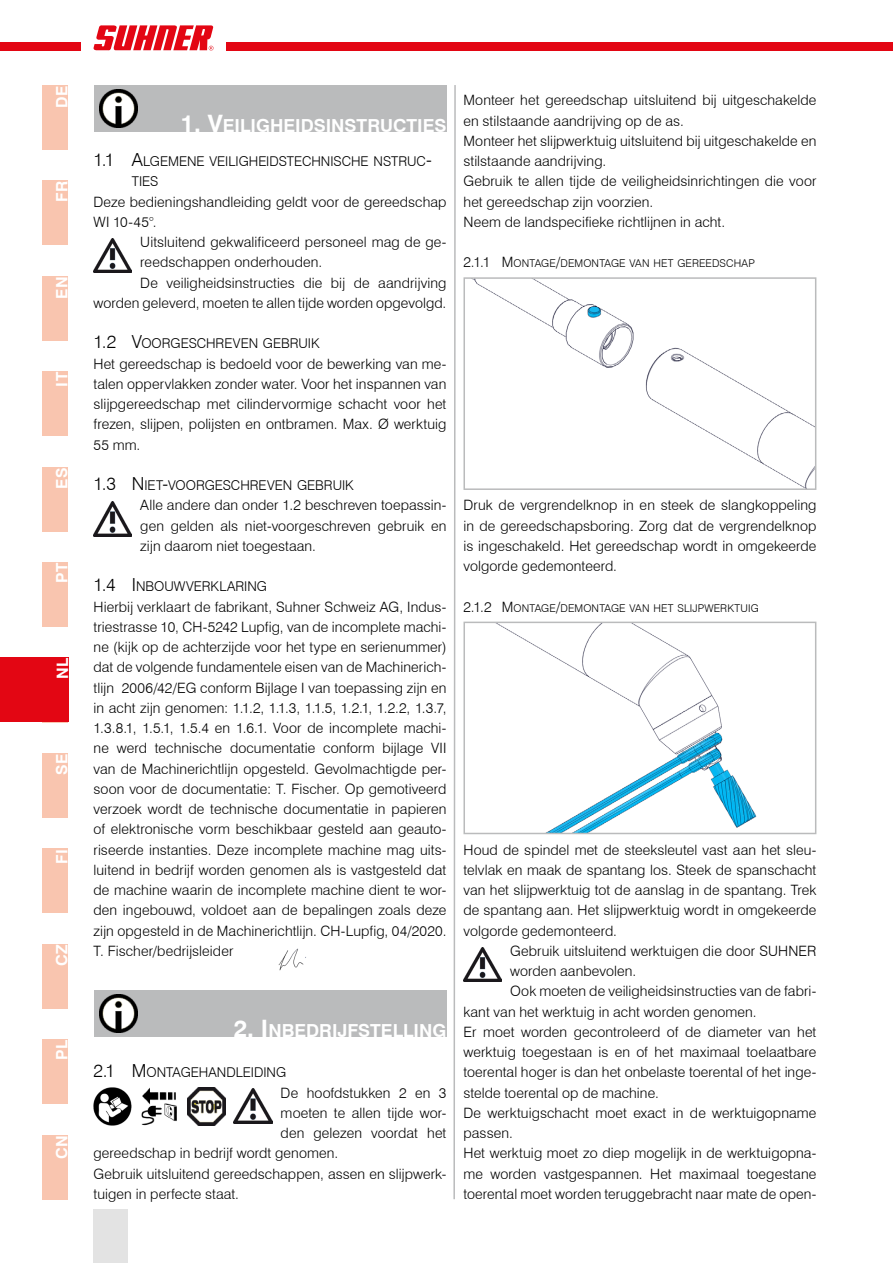
<style>
.page{position:relative;width:893px;height:1263px;background:#fff}
.page>*{position:absolute;margin:0;border:0;box-sizing:border-box;transform-origin:0 0}
.t1{font:700 18px "Swiss 721 BT";color:#fff}
.t2{font:700 15.75px "Swiss 721 BT";letter-spacing:.05em;color:#fff}
.t3{font:300 14.25px/20.2px "Swiss 721 BT";letter-spacing:.005em;color:#000;text-align:justify}
.t4{font:300 13.5px/20.2px "Swiss 721 BT";color:#000}
.t5{font:300 10.65px "Swiss 721 BT";letter-spacing:.015em;color:#000}
.s1{font-size:24px}
.s2{font-size:18px}
.s3{font-size:14.25px}
</style>
<div class="page">
<div style="left:43px;top:1135px;width:25px;height:64px;background:#f9c5af"></div>
<div style="left:43px;top:1039px;width:25px;height:65px;background:#f9c5af"></div>
<div style="left:43px;top:944px;width:25px;height:64px;background:#f9c5af"></div>
<div style="left:43px;top:849px;width:25px;height:64px;background:#f9c5af"></div>
<div style="left:43px;top:753px;width:25px;height:64px;background:#f9c5af"></div>
<img style="left:94px;top:238px;width:38px;height:35px">
<img style="left:94px;top:501px;width:38px;height:35px">
<div style="left:94px;top:990px;width:352px;height:47px;background:#babbbc"></div>
<img style="left:100px;top:994px;width:38px;height:39px">
<img style="left:94px;top:1087px;width:38px;height:38px">
<img style="left:141px;top:1087px;width:36px;height:38px">
<img style="left:187px;top:1087px;width:38px;height:38px">
<img style="left:234px;top:1089px;width:38px;height:34px">
<div style="left:94px;top:85px;width:352px;height:47px;background:#babbbc"></div>
<img style="left:100px;top:89px;width:38px;height:39px">
<img style="left:278px;top:948px;width:28px;height:23px">
<img style="left:463px;top:947px;width:39px;height:35px">
<img style="left:474px;top:280px;width:339px;height:207px">
<div style="left:463px;top:277px;width:353px;height:213px;border:2px solid #babbbc"></div>
<img style="left:499px;top:625px;width:258px;height:206px">
<div style="left:463px;top:622px;width:353px;height:212px;border:2px solid #babbbc"></div>
<div style="left:43px;top:562px;width:25px;height:65px;background:#f9c5af"></div>
<div style="left:43px;top:467px;width:25px;height:64px;background:#f9c5af"></div>
<div style="left:43px;top:372px;width:25px;height:64px;background:#f9c5af"></div>
<div style="left:43px;top:276px;width:25px;height:65px;background:#f9c5af"></div>
<div style="left:43px;top:181px;width:25px;height:64px;background:#f9c5af"></div>
<div style="left:43px;top:85px;width:25px;height:65px;background:#f9c5af"></div>
<div style="left:0;top:43px;width:893px;height:8px;background:#e30613"></div>
<div style="left:81px;top:17px;width:144px;height:42px;background:#fff"></div>
<svg style="left:93px;top:25px;width:120px;height:26px"></svg>
<svg style="left:453px;top:85px;width:3px;height:1115px"></svg>
<div style="left:93px;top:1209px;width:34px;height:54px;background:#e3e3e3"></div>
<div style="left:0;top:657px;width:68px;height:65px;background:#e30613"></div>
<p class="t2" style="left:52px;top:108px;width:24px;rotate:-90deg">DE</p>
<p class="t2" style="left:52px;top:202px;width:23px;rotate:-90deg">FR</p>
<p class="t2" style="left:52px;top:299px;width:24px;rotate:-90deg">EN</p>
<p class="t2" style="left:52px;top:387px;width:16px;rotate:-90deg">IT</p>
<p class="t2" style="left:52px;top:489px;width:23px;rotate:-90deg">ES</p>
<p class="t2" style="left:52px;top:583px;width:22px;rotate:-90deg">PT</p>
<p class="t2" style="left:53px;top:679px;width:23px;rotate:-90deg">NL</p>
<p class="t2" style="left:52px;top:775px;width:23px;rotate:-90deg">SE</p>
<p class="t2" style="left:52px;top:864px;width:17px;rotate:-90deg">FI</p>
<p class="t2" style="left:52px;top:966px;width:23px;rotate:-90deg">CZ</p>
<p class="t2" style="left:52px;top:1060px;width:22px;rotate:-90deg">PL</p>
<p class="t2" style="left:52px;top:1159px;width:26px;rotate:-90deg">CN</p>
<p class="t1" style="left:181px;top:114px;width:51px"><span class="s1">1. V</span>EILI</p>
<p class="t1" style="left:256px;top:114px;width:39px">GHEIDSINSTR</p>
<p class="t1" style="left:380px;top:114px;width:25px">UCTIES</p>
<p class="t4" style="left:132px;top:151px;width:302px;text-indent:-38px"><span class="s2">1.1 A</span>LGEMENE VEILIGHEIDSTECHNISCHE NSTRUC<span class="s2">-<br></span>TIES</p>
<p class="t3" style="left:94px;top:191px;width:354px">Deze bedieningshandleiding geldt voor de gereedschap<br>WI 10-45°.</p>
<p class="t3" style="left:140px;top:232px;width:308px">Uitsluitend gekwalificeerd personeel mag de ge-</p>
<p class="t3" style="left:140px;top:252px;width:183px">reedschappen onderhouden.</p>
<p class="t3" style="left:140px;top:272px;width:308px">De veiligheidsinstructies die bij de aandrijving</p>
<p class="t3" style="left:94px;top:292px;width:354px">worden geleverd, moeten te allen tijde worden opgevolgd.</p>
<p class="t4" style="left:94px;top:333px;width:228px"><span class="s2">1.2 V</span>OORGESCHREVEN GEBRUIK</p>
<p class="t3" style="left:94px;top:353px;width:354px">Het gereedschap is bedoeld voor de bewerking van me&shy;talen oppervlakken zonder water. Voor het inspannen van slijpgereedschap met cilindervormige schacht voor het frezen, slijpen, polijsten en ontbramen. Max. Ø werktuig 55 mm.</p>
<p class="t4" style="left:94px;top:475px;width:85px"><span class="s2">1.3 N</span> IET<span class="s2">-</span>VOO</p>
<p class="t4" style="left:196px;top:475px;width:159px">RGESCHREVEN GEBRUIK</p>
<p class="t3" style="left:140px;top:495px;width:308px">Alle andere dan onder 1.2 beschreven toepassin&shy;gen gelden als niet-voorgeschreven gebruik en zijn daarom niet toegestaan.</p>
<p class="t4" style="left:94px;top:576px;width:175px"><span class="s2">1.4 I</span> NBOUWVERKLARING</p>
<p class="t3" style="left:94px;top:596px;width:354px">Hierbij verklaart de fabrikant, Suhner Schweiz AG, Indus&shy;triestrasse 10, CH-5242 Lupfig, van de incomplete machi&shy;ne (kijk op de achterzijde voor het type en serienummer) dat de volgende fundamentele eisen van de Machinerich&shy;tlijn 2006/42/EG conform Bijlage I van toepassing zijn en in acht zijn genomen: 1.1.2, 1.1.3, 1.1.5, 1.2.1, 1.2.2, 1.3.7, 1.3.8.1, 1.5.1, 1.5.4 en 1.6.1. Voor de incomplete machi&shy;ne werd technische documentatie conform bijlage VII van de Machinerichtlijn opgesteld. Gevolmachtigde per&shy;soon voor de documentatie: T. Fischer. Op gemotiveerd verzoek wordt de technische documentatie in papieren of elektronische vorm beschikbaar gesteld aan geauto&shy;riseerde instanties. Deze incomplete machine mag uits&shy;luitend in bedrijf worden genomen als is vastgesteld dat de machine waarin de incomplete machine dient te wor&shy;den ingebouwd, voldoet aan de bepalingen zoals deze zijn opgesteld in de Machinerichtlijn. CH-Lupfig, 04/2020.<br>T. Fischer/bedrijsleider</p>
<p class="t1" style="left:234px;top:1019px;width:72px"><span class="s1">2. I</span>NBEDRI</p>
<p class="t1" style="left:338px;top:1019px;width:22px">JFSTELLIN</p>
<p class="t1" style="left:432px;top:1019px;width:15px">G</p>
<p class="t4" style="left:94px;top:1062px;width:194px"><span class="s2">2.1 M</span> ONTAGEHANDLEIDING</p>
<p class="t3" style="left:281px;top:1082px;width:167px">De hoofdstukken 2 en 3</p>
<p class="t3" style="left:281px;top:1102px;width:167px">moeten te allen tijde wor-</p>
<p class="t3" style="left:281px;top:1123px;width:167px">den gelezen voordat het</p>
<p class="t3" style="left:94px;top:1143px;width:246px">gereedschap in bedrijf wordt genomen.</p>
<p class="t3" style="left:94px;top:1163px;width:354px">Gebruik uitsluitend gereedschappen, assen en slijpwerk-</p>
<p class="t3" style="left:94px;top:1183px;width:147px">tuigen in perfecte staat.</p>
<p class="t3" style="left:463px;top:90px;width:354px;text-align:left">Monteer het gereedschap uitsluitend bij uitgeschakelde en stilstaande aandrijving op de as.<br>Monteer het slijpwerktuig uitsluitend bij uitgeschakelde en stilstaande aandrijving.<br>Gebruik te allen tijde de veiligheidsinrichtingen die voor het gereedschap zijn voorzien.<br>Neem de landspecifieke richtlijnen in acht.</p>
<p class="t5" style="left:463px;top:257px;width:293px"><span class="s3">2.1.1 M</span> ONTAGE<span class="s3">/</span>DEMONTAGE VAN HET GEREEDSCHAP</p>
<p class="t3" style="left:463px;top:495px;width:354px">Druk de vergrendelknop in en steek de slangkoppeling in de gereedschapsboring. Zorg dat de vergrendelknop is ingeschakeld. Het gereedschap wordt in omgekeerde volgorde gedemonteerd.</p>
<p class="t5" style="left:463px;top:601px;width:297px"><span class="s3">2.1.2 M</span> ONTAGE<span class="s3">/</span>DEMONTAGE VAN HET SLIJPWERKTUIG</p>
<p class="t3" style="left:463px;top:839px;width:354px">Houd de spindel met de steeksleutel vast aan het sleu&shy;telvlak en maak de spantang los. Steek de spanschacht van het slijpwerktuig tot de aanslag in de spantang. Trek de spantang aan. Het slijpwerktuig wordt in omgekeerde volgorde gedemonteerd.</p>
<p class="t3" style="left:510px;top:940px;width:308px">Gebruik uitsluitend werktuigen die door SUHNER</p>
<p class="t3" style="left:510px;top:961px;width:127px">worden aanbevolen.</p>
<p class="t3" style="left:510px;top:981px;width:308px">Ook moeten de veiligheidsinstructies van de fabri-</p>
<p class="t3" style="left:463px;top:1001px;width:295px">kant van het werktuig in acht worden genomen.</p>
<p class="t3" style="left:463px;top:1021px;width:354px">Er moet worden gecontroleerd of de diameter van het</p>
<p class="t3" style="left:463px;top:1042px;width:354px">werktuig toegestaan is en of het maximaal toelaatbare</p>
<p class="t3" style="left:463px;top:1062px;width:354px">toerental hoger is dan het onbelaste toerental of het inge-</p>
<p class="t3" style="left:463px;top:1082px;width:197px">stelde toerental op de machine.</p>
<p class="t3" style="left:463px;top:1102px;width:354px">De werktuigschacht moet exact in de werktuigopname</p>
<p class="t3" style="left:463px;top:1123px;width:51px">passen.</p>
<p class="t3" style="left:463px;top:1143px;width:354px">Het werktuig moet zo diep mogelijk in de werktuigopna-</p>
<p class="t3" style="left:463px;top:1163px;width:354px">me worden vastgespannen. Het maximaal toegestane</p>
<p class="t3" style="left:463px;top:1183px;width:354px">toerental moet worden teruggebracht naar mate de open-</p>
</div>
